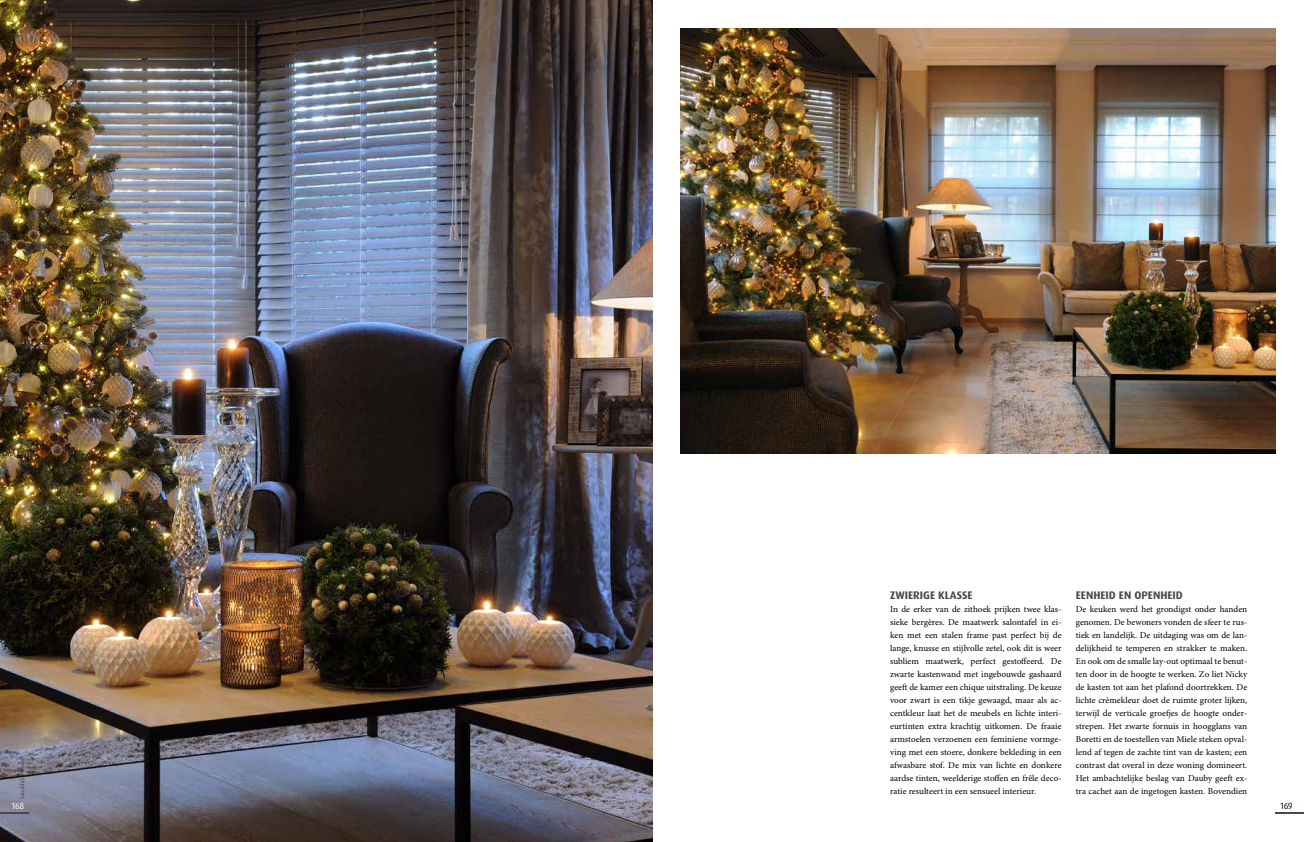
<style>
.page{position:relative;width:1304px;height:842px;background:#fff}
.page>*{position:absolute;margin:0;border:0;box-sizing:border-box;transform-origin:0 0}
.t1{font:700 11px "Dax";color:#4d454b}
.t2{font:9px/13px "Minion Pro";color:#000;text-align:justify}
.t3{font:9px "Dax";color:#000}
.t4{font:9px "Dax";color:#fff}
.t5{font:6px "Minion Pro";letter-spacing:-.005em;color:#4d454b}
</style>
<div class="page">
<hr style="left:1276px;top:812px;width:28px;height:2px;background:#4d454b">
<img style="left:680px;top:28px;width:596px;height:426px">
<img style="left:0;top:0;width:652px;height:842px">
<hr style="left:0;top:812px;width:28px;height:2px;background:#4d454b">
<p class="t5" style="left:18px;top:799px;width:43px;rotate:-90deg">Landelijk Wonen</p>
<p class="t4" style="left:11px;top:801px;width:14px">168</p>
<p class="t1" style="left:890px;top:589px;width:84px">ZWIERIGE KLASSE</p>
<p class="t2" style="left:890px;top:602px;width:173px">In de erker van de zithoek prijken twee klas&shy;sieke bergères. De maatwerk salontafel in ei&shy;ken met een stalen frame past perfect bij de lange, knusse en stijlvolle zetel, ook dit is weer subliem maatwerk, perfect gestoffeerd. De zwarte kastenwand met ingebouwde gashaard geeft de kamer een chique uitstraling. De keuze voor zwart is een tikje gewaagd, maar als ac&shy;centkleur laat het de meubels en lichte interi&shy;eurtinten extra krachtig uitkomen. De fraaie armstoelen verzoenen een feminiene vormge&shy;ving met een stoere, donkere bekleding in een afwasbare stof. De mix van lichte en donkere aardse tinten, weelderige stoffen en frêle deco&shy;ratie resulteert in een sensueel interieur.</p>
<p class="t1" style="left:1076px;top:589px;width:109px">EENHEID EN OPENHEID</p>
<p class="t2" style="left:1076px;top:602px;width:173px">De keuken werd het grondigst onder handen genomen. De bewoners vonden de sfeer te rus&shy;tiek en landelijk. De uitdaging was om de lan&shy;delijkheid te temperen en strakker te maken.<br>En ook om de smalle lay-out optimaal te benut&shy;ten door in de hoogte te werken. Zo liet Nicky de kasten tot aan het plafond doortrekken. De lichte crèmekleur doet de ruimte groter lijken, terwijl de verticale groefjes de hoogte onder&shy;strepen. Het zwarte fornuis in hoogglans van Boretti en de toestellen van Miele steken opval&shy;lend af tegen de zachte tint van de kasten; een contrast dat overal in deze woning domineert.<br>Het ambachtelijke beslag van Dauby geeft ex&shy;tra cachet aan de ingetogen kasten. Bovendien</p>
<p class="t3" style="left:1280px;top:801px;width:14px">169</p>
</div>
